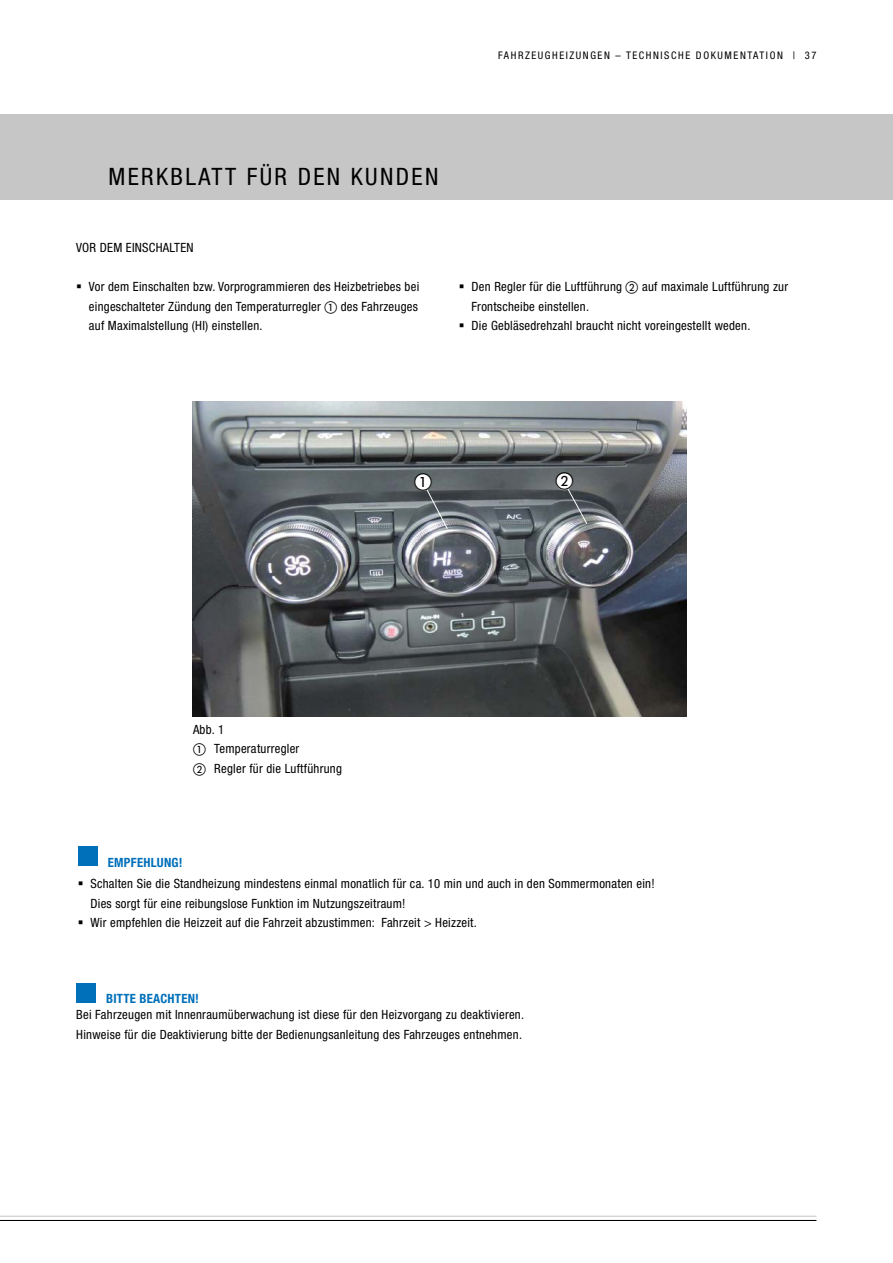
<style>
.page{position:relative;width:893px;height:1263px;background:#fff}
.page>*{position:absolute;margin:0;border:0;box-sizing:border-box;transform-origin:0 0}
.Überschrift_für_IVZ{font:condensed 24px "Helvetica Neue LT";letter-spacing:.1em;color:#000}
.t1{font:18px "European Pi One";color:#000}
.Bild-Nr{font:condensed 12.75px/19.5px "Helvetica Neue LT";letter-spacing:.02em;color:#000}
.Bitte_beachten_8_5pt{font:700 condensed 12.75px "Helvetica Neue LT";letter-spacing:.02em;color:#0070ba}
.t2{font:condensed 10.5px "Helvetica Neue LT";letter-spacing:.15em;color:#000}
.s1{font-family:"European Pi One";font-stretch:normal}
</style>
<div class="page">
<div style="left:0;top:115px;width:893px;height:85px;background:#c6c6c6"></div>
<hr style="left:0;top:1216px;width:816px;height:1px;background:#c6c6c6">
<hr style="left:0;top:1220px;width:816px;height:1px;background:#000">
<div style="left:76px;top:983px;width:20px;height:20px;background:#0070ba"></div>
<div style="left:78px;top:846px;width:20px;height:20px;background:#0070ba"></div>
<img style="left:192px;top:401px;width:494px;height:315px">
<svg style="left:563px;top:481px;width:25px;height:44px"></svg>
<svg style="left:422px;top:481px;width:26px;height:49px"></svg>
<div style="left:415px;top:474px;width:17px;height:17px;background:#fff;border-radius:50%"></div>
<div style="left:556px;top:473px;width:17px;height:17px;background:#fff;border-radius:50%"></div>
<p class="Überschrift_für_IVZ" style="left:108px;top:163px;width:331px">MERKBLATT FÜR DEN KUNDEN</p>
<p class="t2" style="left:498px;top:50px;width:320px">FAHRZEUGHEIZUNGEN – TECHNISCHE DOKUMENTATION | 37</p>
<p class="Bild-Nr" style="left:76px;top:238px;width:119px">VOR DEM EINSCHALTEN</p>
<p class="Bild-Nr" style="left:89px;top:277px;width:332px;text-align:justify">Vor dem Einschalten bzw. Vorprogrammieren des Heizbetriebes bei eingeschalteter Zündung den Temperaturregler <span class="s1">A</span> des Fahrzeuges auf Maximalstellung (HI) einstellen.</p>
<p class="Bild-Nr" style="left:472px;top:277px;width:318px">Den Regler für die Luftführung <span class="s1">B</span> auf maximale Luftführung zur<br>Frontscheibe einstellen.</p>
<p class="Bild-Nr" style="left:472px;top:316px;width:280px">Die Gebläsedrehzahl braucht nicht voreingestellt weden.</p>
<p class="t1" style="left:414px;top:472px;width:19px">A</p>
<p class="t1" style="left:555px;top:472px;width:19px">B</p>
<p class="Bild-Nr" style="left:193px;top:719px;width:33px">Abb. 1</p>
<p class="Bild-Nr" style="left:193px;top:739px;width:108px"><span class="s1">A</span> Temperaturregler</p>
<p class="Bild-Nr" style="left:193px;top:758px;width:150px"><span class="s1">B</span> Regler für die Luftführung</p>
<p class="Bitte_beachten_8_5pt" style="left:108px;top:854px;width:76px">EMPFEHLUNG!</p>
<p class="Bild-Nr" style="left:91px;top:874px;width:566px">Schalten Sie die Standheizung mindestens einmal monatlich für ca. 10 min und auch in den Sommermonaten ein!<br>Dies sorgt für eine reibungslose Funktion im Nutzungszeitraum!</p>
<p class="Bild-Nr" style="left:91px;top:913px;width:388px">Wir empfehlen die Heizzeit auf die Fahrzeit abzustimmen: Fahrzeit &gt; Heizzeit.</p>
<p class="Bitte_beachten_8_5pt" style="left:106px;top:991px;width:94px">BITTE BEACHTEN!</p>
<p class="Bild-Nr" style="left:76px;top:1005px;width:449px">Bei Fahrzeugen mit Innenraumüberwachung ist diese für den Heizvorgang zu deaktivieren.<br>Hinweise für die Deaktivierung bitte der Bedienungsanleitung des Fahrzeuges entnehmen.</p>
</div>
